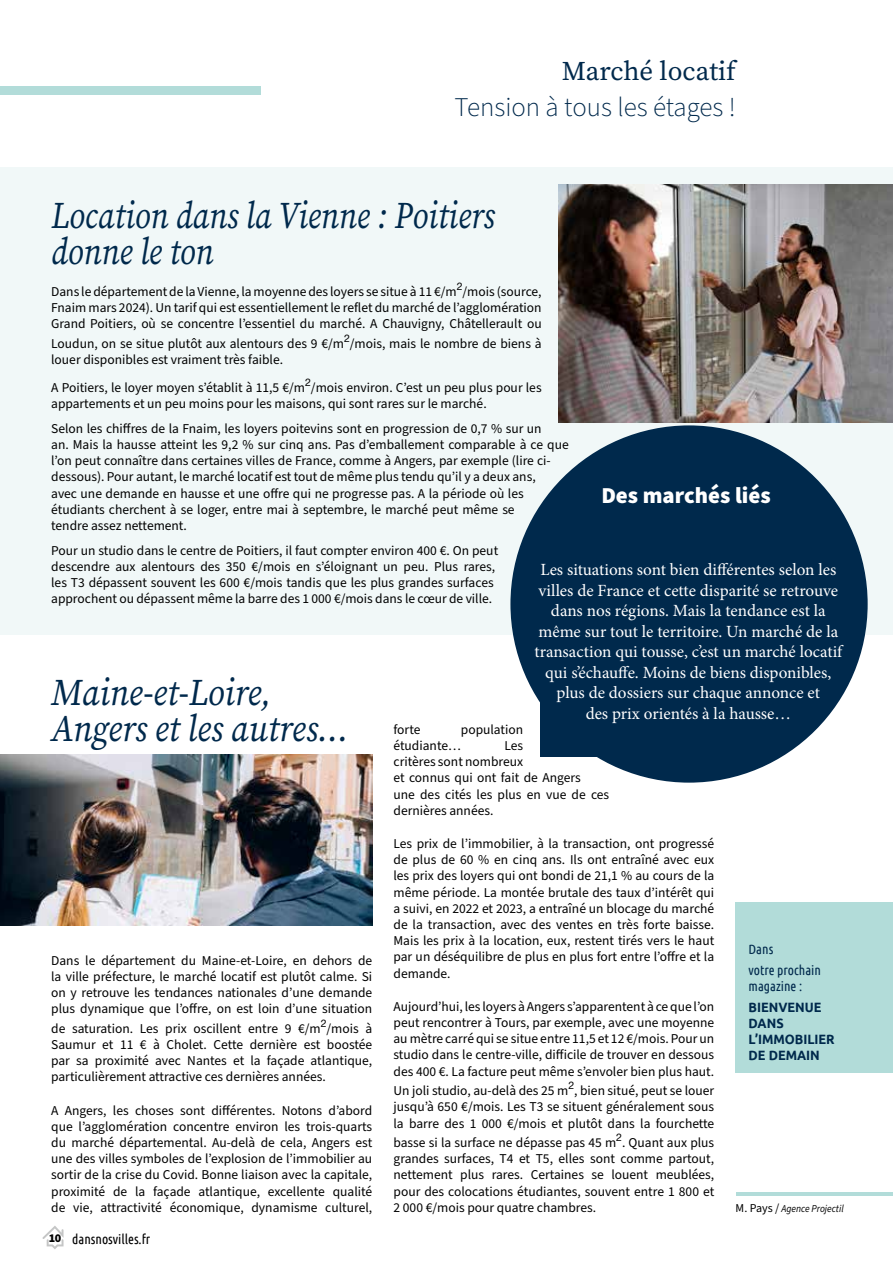
<style>
.page{position:relative;width:893px;height:1263px;background:#fff}
.page>*{position:absolute;margin:0;border:0;box-sizing:border-box;transform-origin:0 0}
.t1{font:italic 37.5px/36px "Source Serif Variable";color:#00294c;scale:.85 1}
.t2{font:italic 37.5px/36px "Source Serif Variable";color:#00294c;scale:.9 1}
.t3{font:300 27px "Source Sans Pro";color:#00294c}
.t4{font:27px "Source Serif Variable";color:#00294c}
.t5{font:900 22.8px "Source Sans Pro";color:#fff}
.t6{font:17.1px/20.5px "Minion Pro";letter-spacing:-.005em;color:#fff;text-align:center}
.t7{font:13.5px/16.2px "Source Sans Pro";color:#000;text-align:justify}
.t8{font:700 13.5px/16.2px "Ubuntu";color:#00294c;scale:.94 1}
.t9{font:13.5px/20.4px "Ubuntu Condensed";color:#00294c}
.t10{font:13.5px "Ubuntu Condensed";color:#000}
.t11{font:italic 10.5px "Source Sans Pro";color:#000;scale:.91 1}
.s1{font-style:normal;font-size:12px}
.s2{font-family:"Source Sans Pro";font-weight:900;font-size:12px}
</style>
<div class="page">
<svg style="left:42px;top:1226px;width:22px;height:23px"></svg>
<div style="left:0;top:167px;width:893px;height:468px;background:#f1f8f8"></div>
<div style="left:736px;top:903px;width:157px;height:170px;background:#b2dcd9"></div>
<div style="left:0;top:86px;width:260px;height:9px;background:#b2dcd9"></div>
<div style="left:510px;top:425px;width:358px;height:358px;background:#00294c;border-radius:50%"></div>
<div style="left:540px;top:604px;width:152px;height:152px;background:#00294c"></div>
<hr style="left:736px;top:1192px;width:157px;height:3px;background:#b2dcd9">
<img style="left:0;top:755px;width:372px;height:170px">
<img style="left:559px;top:185px;width:334px;height:238px">
<h2 class="t4" style="left:562px;top:53px;width:175px">Marché locatif</h2>
<h2 class="t3" style="left:455px;top:89px;width:283px">Tension à tous les étages !</h2>
<h1 class="t1" style="left:51px;top:197px;width:523px">Location dans la Vienne : Poitiers donne le ton</h1>
<p class="t7" style="left:51px;top:284px;width:492px">Dans le département de la Vienne, la moyenne des loyers se situe à 11 €/m<sup>2</sup>/mois (source, Fnaim mars 2024). Un tarif qui est essentiellement le reflet du marché de l’agglomération Grand Poitiers, où se concentre l’essentiel du marché. A Chauvigny, Châtellerault ou</p>
<p class="t7" style="left:51px;top:335px;width:492px">Loudun, on se situe plutôt aux alentours des 9 €/m<sup>2</sup>/mois, mais le nombre de biens à louer disponibles est vraiment très faible.</p>
<p class="t7" style="left:51px;top:380px;width:492px">A Poitiers, le loyer moyen s’établit à 11,5 €/m<sup>2</sup>/mois environ. C’est un peu plus pour les appartements et un peu moins pour les maisons, qui sont rares sur le marché.</p>
<p class="t7" style="left:51px;top:421px;width:519px;text-align:left">Selon les chiffres de la Fnaim, les loyers poitevins sont en progression de 0,7 % sur un<br>an. Mais la hausse atteint les 9,2 % sur cinq ans. Pas d’emballement comparable à ce que l’on peut connaître dans certaines villes de France, comme à Angers, par exemple (lire ci&shy;dessous). Pour autant, le marché locatif est tout de même plus tendu qu’il y a deux ans,<br>avec une demande en hausse et une offre qui ne progresse pas. A la période où les étudiants cherchent à se loger, entre mai à septembre, le marché peut même se<br>tendre assez nettement.</p>
<p class="t7" style="left:51px;top:543px;width:448px;text-align:left">Pour un studio dans le centre de Poitiers, il faut compter environ 400 €. On peut descendre aux alentours des 350 €/mois en s’éloignant un peu. Plus rares, les T3 dépassent souvent les 600 €/mois tandis que les plus grandes surfaces approchent ou dépassent même la barre des 1 000 €/mois dans le cœur de ville.</p>
<h3 class="t5" style="left:601px;top:480px;width:171px">Des marchés liés</h3>
<p class="t6" style="left:534px;top:559px;width:309px">Les situations sont bien différentes selon les villes de France et cette disparité se retrouve dans nos régions. Mais la tendance est la même sur tout le territoire. Un marché de la transaction qui tousse, c’est un marché locatif qui s’échauffe. Moins de biens disponibles, plus de dossiers sur chaque annonce et<br>des prix orientés à la hausse…</p>
<h1 class="t2" style="left:51px;top:675px;width:332px">Maine-et-Loire,<br>Angers et les autres…</h1>
<p class="t7" style="left:393px;top:722px;width:28px">forte</p>
<p class="t7" style="left:393px;top:722px;width:131px;text-indent:67px">population étudiante…</p>
<p class="t7" style="left:393px;top:738px;width:217px;text-align:left;text-indent:111px">Les<br>critères sont nombreux<br>et connus qui ont fait de Angers<br>une des cités les plus en vue de ces dernières années.</p>
<p class="t7" style="left:393px;top:836px;width:322px">Les prix de l’immobilier, à la transaction, ont progressé de plus de 60 % en cinq ans. Ils ont entraîné avec eux les prix des loyers qui ont bondi de 21,1 % au cours de la même période. La montée brutale des taux d’intérêt qui a suivi, en 2022 et 2023, a entraîné un blocage du marché de la transaction, avec des ventes en très forte baisse.<br>Mais les prix à la location, eux, restent tirés vers le haut par un déséquilibre de plus en plus fort entre l’offre et la demande.</p>
<p class="t7" style="left:393px;top:999px;width:322px">Aujourd’hui, les loyers à Angers s’apparentent à ce que l’on peut rencontrer à Tours, par exemple, avec une moyenne au mètre carré qui se situe entre 11,5 et 12 €/mois. Pour un studio dans le centre-ville, difficile de trouver en dessous des 400 €. La facture peut même s’envoler bien plus haut.</p>
<p class="t7" style="left:393px;top:1083px;width:322px">Un joli studio, au-delà des 25 m<sup>2</sup>, bien situé, peut se louer jusqu’à 650 €/mois. Les T3 se situent généralement sous la barre des 1 000 €/mois et plutôt dans la fourchette</p>
<p class="t7" style="left:393px;top:1135px;width:322px">basse si la surface ne dépasse pas 45 m<sup>2</sup>. Quant aux plus grandes surfaces, T4 et T5, elles sont comme partout, nettement plus rares. Certaines se louent meublées, pour des colocations étudiantes, souvent entre 1 800 et 2 000 €/mois pour quatre chambres.</p>
<p class="t9" style="left:749px;top:939px;width:74px">Dans<br>votre prochain</p>
<p class="t9" style="left:749px;top:975px;width:55px">magazine :</p>
<p class="t8" style="left:749px;top:998px;width:93px">BIENVENUE<br>DANS<br>L’IMMOBILIER<br>DE DEMAIN</p>
<p class="t7" style="left:51px;top:952px;width:323px">Dans le département du Maine-et-Loire, en dehors de la ville préfecture, le marché locatif est plutôt calme. Si on y retrouve les tendances nationales d’une demande plus dynamique que l’offre, on est loin d’une situation</p>
<p class="t7" style="left:51px;top:1021px;width:323px">de saturation. Les prix oscillent entre 9 €/m<sup>2</sup>/mois à Saumur et 11 € à Cholet. Cette dernière est boostée par sa proximité avec Nantes et la façade atlantique, particulièrement attractive ces dernières années.</p>
<p class="t7" style="left:51px;top:1102px;width:323px">A Angers, les choses sont différentes. Notons d’abord que l’agglomération concentre environ les trois-quarts du marché départemental. Au-delà de cela, Angers est une des villes symboles de l’explosion de l’immobilier au sortir de la crise du Covid. Bonne liaison avec la capitale, proximité de la façade atlantique, excellente qualité de vie, attractivité économique, dynamisme culturel,</p>
<p class="t11" style="left:736px;top:1201px;width:120px"><span class="s1">M. Pays /</span> Agence Projectil</p>
<p class="t10" style="left:49px;top:1230px;width:103px"><span class="s2">10</span> dansnosvilles.fr</p>
</div>
